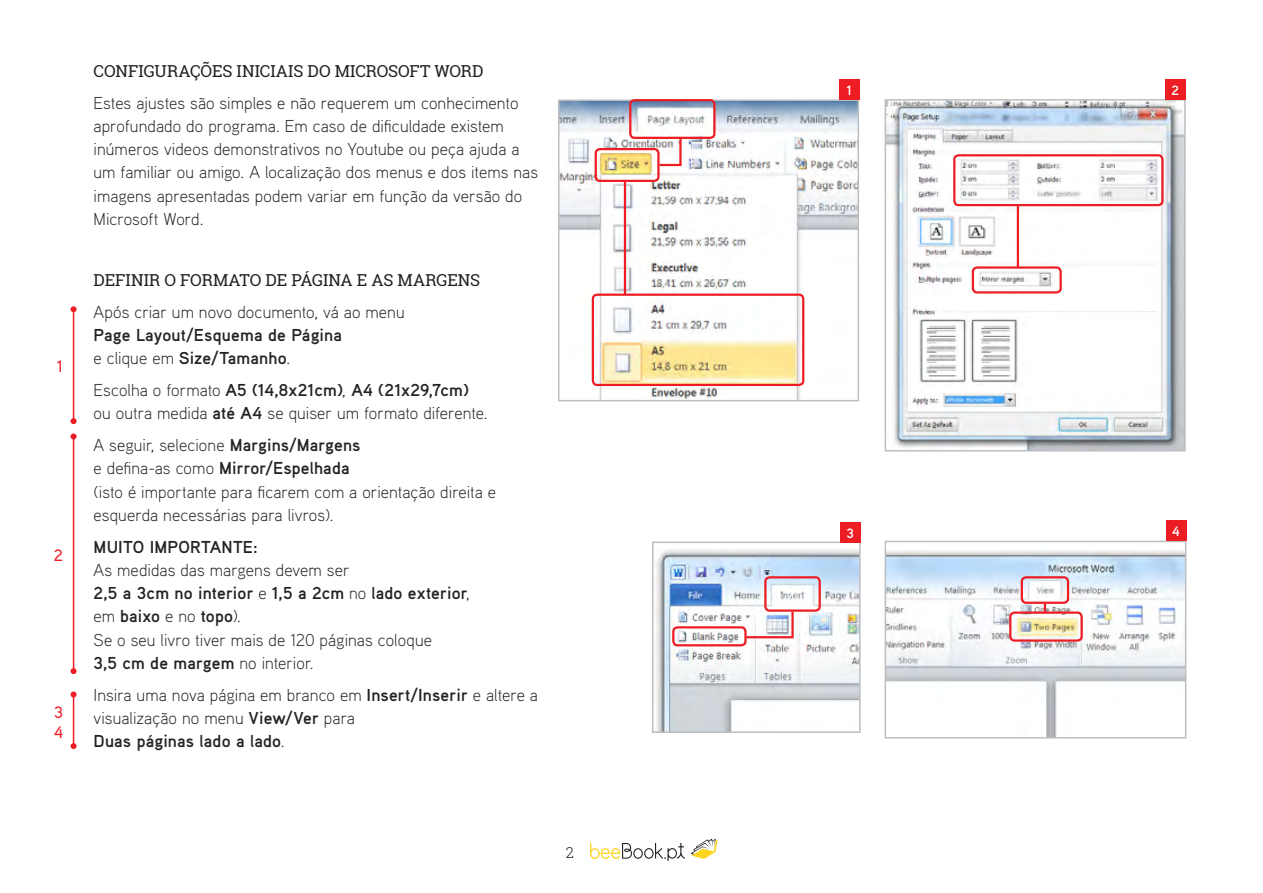
<style>
.page{position:relative;width:1263px;height:893px;background:#fff}
.page>*{position:absolute;margin:0;border:0;box-sizing:border-box;transform-origin:0 0}
.t1{font:300 17.25px/23.2px "Aaux Pro";letter-spacing:.005em;color:#231f20}
.t2{font:700 17.25px/23.2px "Aaux Pro";letter-spacing:.01em;color:#232323}
.t3{font:16.5px "Roboto Slab";letter-spacing:-.01em;color:#231f20}
.t4{font:500 16.5px/19.5px "Aaux Pro";color:#ed1d24}
.t5{font:300 15px "Roboto Slab";color:#231f20}
.t6{font:700 13.5px "Aaux Pro";color:#fff}
.s1{font-weight:300;color:#231f20}
.s2{font-weight:700;color:#232323}
</style>
<div class="page">
<img style="left:561px;top:102px;width:295px;height:296px">
<div style="left:558px;top:99px;width:301px;height:302px;border:2px solid #bcbec0"></div>
<img style="left:888px;top:102px;width:295px;height:346px">
<div style="left:885px;top:99px;width:301px;height:352px;border:2px solid #bcbec0"></div>
<img style="left:656px;top:549px;width:201px;height:181px">
<div style="left:652px;top:542px;width:208px;height:191px;border:2px solid #bcbec0"></div>
<img style="left:888px;top:550px;width:295px;height:186px">
<div style="left:885px;top:541px;width:301px;height:198px;border:2px solid #bcbec0"></div>
<svg style="left:590px;top:843px;width:95px;height:18px"></svg>
<svg style="left:691px;top:839px;width:27px;height:20px"></svg>
<div style="left:629px;top:99px;width:86px;height:40px;border:2px solid #ed1d24;border-radius:4px"></div>
<div style="left:953px;top:154px;width:210px;height:52px;border:2px solid #ed1d24;border-radius:4px"></div>
<div style="left:764px;top:576px;width:57px;height:36px;border:2px solid #ed1d24;border-radius:4px"></div>
<div style="left:1021px;top:576px;width:48px;height:28px;border:2px solid #ed1d24;border-radius:4px"></div>
<div style="left:1009px;top:611px;width:74px;height:31px;border:2px solid #ed1d24;border-radius:4px"></div>
<div style="left:595px;top:148px;width:65px;height:34px;border:2px solid #ed1d24;border-radius:4px"></div>
<div style="left:972px;top:266px;width:90px;height:28px;border:2px solid #ed1d24;border-radius:4px"></div>
<div style="left:672px;top:626px;width:75px;height:20px;border:2px solid #ed1d24;border-radius:4px"></div>
<div style="left:592px;top:294px;width:212px;height:92px;border:2px solid #ed1d24;border-radius:4px"></div>
<hr style="left:624px;top:180px;width:2px;height:115px;background:#ed1d24">
<svg style="left:657px;top:137px;width:26px;height:30px"></svg>
<hr style="left:1017px;top:206px;width:2px;height:61px;background:#ed1d24">
<svg style="left:744px;top:609px;width:51px;height:30px"></svg>
<svg style="left:1044px;top:604px;width:2px;height:8px"></svg>
<hr style="left:73px;top:309px;width:1px;height:112px;background:#ed1d24">
<svg style="left:71px;top:306px;width:6px;height:6px"></svg>
<svg style="left:71px;top:418px;width:6px;height:6px"></svg>
<hr style="left:73px;top:436px;width:1px;height:235px;background:#ed1d24">
<svg style="left:71px;top:433px;width:6px;height:6px"></svg>
<svg style="left:71px;top:668px;width:6px;height:6px"></svg>
<hr style="left:73px;top:694px;width:1px;height:52px;background:#ed1d24">
<svg style="left:71px;top:691px;width:6px;height:6px"></svg>
<svg style="left:71px;top:743px;width:6px;height:6px"></svg>
<div style="left:840px;top:522px;width:20px;height:21px;background:#ed1d24"></div>
<div style="left:839px;top:79px;width:20px;height:20px;background:#ed1d24"></div>
<div style="left:1165px;top:79px;width:21px;height:20px;background:#ed1d24"></div>
<div style="left:1166px;top:520px;width:20px;height:21px;background:#ed1d24"></div>
<p class="t4" style="left:57px;top:356px;width:8px">1</p>
<p class="t4" style="left:54px;top:545px;width:11px">2</p>
<p class="t4" style="left:54px;top:702px;width:11px">3<br>4</p>
<p class="t3" style="left:94px;top:60px;width:392px">CONFIGURAÇÕES INICIAIS DO MICROSOFT WORD</p>
<p class="t1" style="left:94px;top:90px;width:446px">Estes ajustes são simples e não requerem um conhecimento aprofundado do programa. Em caso de dificuldade existem inúmeros videos demonstrativos no Youtube ou peça ajuda a um familiar ou amigo. A localização dos menus e dos items nas imagens apresentadas podem variar em função da versão do Microsoft Word.</p>
<p class="t3" style="left:94px;top:269px;width:388px">DEFINIR O FORMATO DE PÁGINA E AS MARGENS</p>
<p class="t1" style="left:94px;top:300px;width:313px">Após criar um novo documento, vá ao menu</p>
<p class="t2" style="left:94px;top:323px;width:250px">Page Layout/Esquema de Página <span class="s1">e clique em</span> Size/Tamanho<span class="s1">.</span></p>
<p class="t1" style="left:94px;top:378px;width:396px">Escolha o formato <span class="s2">A5 (14,8x21cm)</span>, <span class="s2">A4 (21x29,7cm) </span>ou outra medida <span class="s2">até A4</span> se quiser um formato diferente.</p>
<p class="t1" style="left:94px;top:433px;width:404px">A seguir, selecione <span class="s2">Margins/Margens<br></span>e defina-as como <span class="s2">Mirror/Espelhada<br></span>(isto é importante para ficarem com a orientação direita e esquerda necessárias para livros).</p>
<p class="t2" style="left:94px;top:534px;width:166px">MUITO IMPORTANTE:</p>
<p class="t1" style="left:94px;top:558px;width:378px">As medidas das margens devem ser<br><span class="s2">2,5 a 3cm no interior</span> e <span class="s2">1,5 a 2cm</span> no <span class="s2">lado exterior</span>, em <span class="s2">baixo</span> e no <span class="s2">topo</span>).<br>Se o seu livro tiver mais de 120 páginas coloque<br><span class="s2">3,5 cm de margem</span> no interior.</p>
<p class="t1" style="left:94px;top:682px;width:446px">Insira uma nova página em branco em <span class="s2">Insert/Inserir</span> e altere a visualização no menu <span class="s2">View/Ver</span> para<br><span class="s2">Duas páginas lado a lado</span>.</p>
<p class="t5" style="left:566px;top:842px;width:10px">2</p>
<p class="t6" style="left:846px;top:82px;width:7px">1</p>
<p class="t6" style="left:1171px;top:82px;width:9px">2</p>
<p class="t6" style="left:846px;top:525px;width:9px">3</p>
<p class="t6" style="left:1172px;top:523px;width:9px">4</p>
</div>
